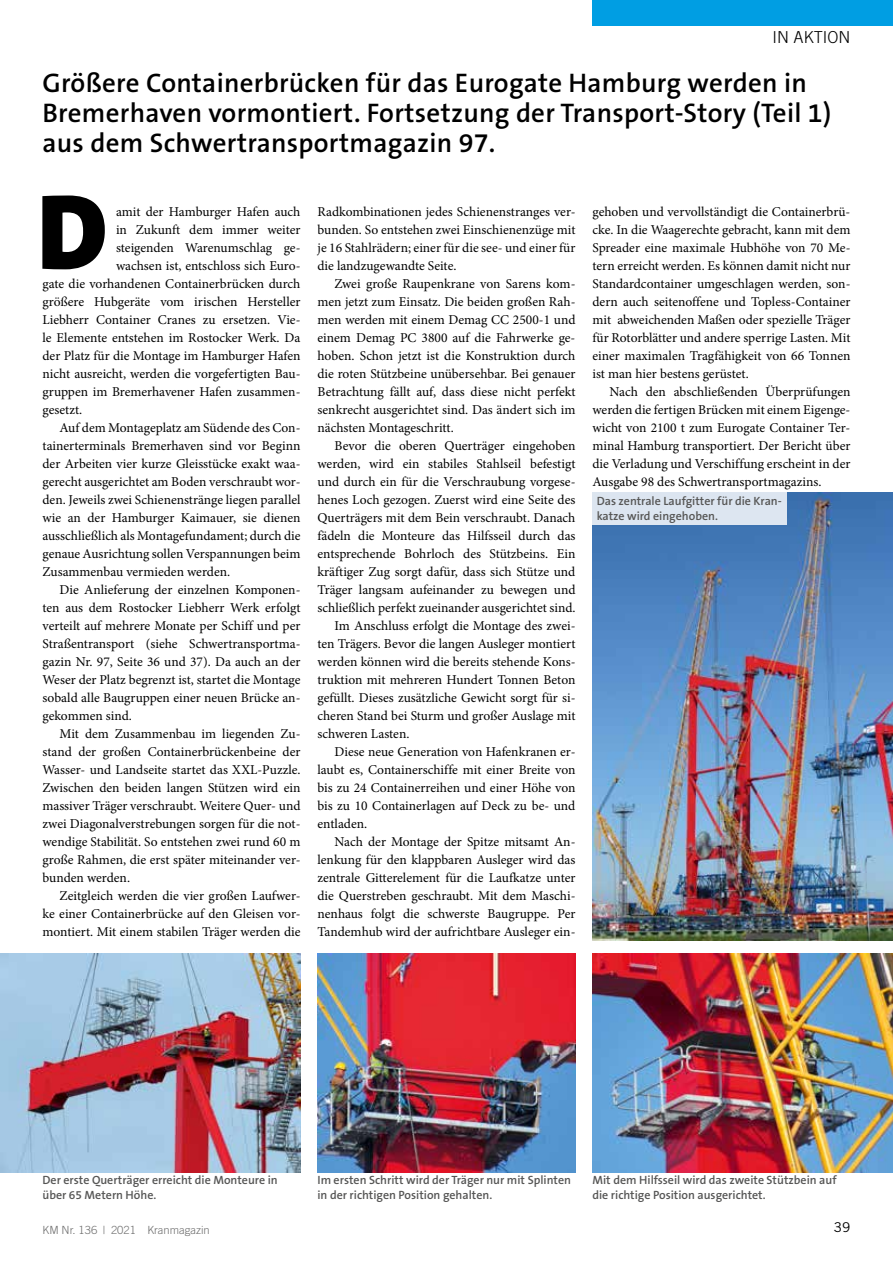
<style>
.page{position:relative;width:893px;height:1263px;background:#fff}
.page>*{position:absolute;margin:0;border:0;box-sizing:border-box;transform-origin:0 0}
.t1{font:900 108px "The Sans B9";color:#000}
.t2{font:600 27px/30px "The Sans B6";letter-spacing:.01em;color:#000}
.t3{font:300 16.5px "Trade Gothic";color:#000}
.t4{font:13.5px/18px "Minion Pro";color:#000;text-align:justify}
.t5{font:13.5px "Trade Gothic";color:#000}
.t6{font:600 12px/15px "The Sans B6";color:#565655}
.t7{font:300 11.25px "Trade Gothic";color:#6e6e6e}
</style>
<div class="page">
<div style="left:592px;top:0;width:301px;height:26px;background:#009ee3"></div>
<img style="left:592px;top:492px;width:301px;height:448px">
<img style="left:592px;top:954px;width:301px;height:218px">
<img style="left:0;top:954px;width:300px;height:218px">
<img style="left:317px;top:954px;width:258px;height:218px">
<div style="left:592px;top:492px;width:195px;height:33px;background:#dce5f0"></div>
<p class="t3" style="left:772px;top:27px;width:79px">IN AKTION</p>
<h2 class="t2" style="left:43px;top:69px;width:790px">Größere Containerbrücken für das Eurogate Hamburg werden in<br>Bremerhaven vormontiert. Fortsetzung der Transport-Story (Teil 1) aus dem Schwertransportmagazin 97.</h2>
<h1 class="t1" style="left:37px;top:174px;width:72px">D</h1>
<p class="t4" style="left:116px;top:203px;width:186px">amit der Hamburger Hafen auch</p>
<p class="t4" style="left:592px;top:202px;width:259px">gehoben und vervollständigt die Containerbrü&shy;cke. In die Waagerechte gebracht, kann mit dem Spreader eine maximale Hubhöhe von 70 Me&shy;tern erreicht werden. Es können damit nicht nur Standardcontainer umgeschlagen werden, son&shy;dern auch seitenoffene und Topless-Container mit abweichenden Maßen oder spezielle Träger für Rotorblätter und andere sperrige Lasten. Mit einer maximalen Tragfähigkeit von 66 Tonnen ist man hier bestens gerüstet.</p>
<p class="t4" style="left:592px;top:382px;width:259px;text-indent:17px">Nach den abschließenden Überprüfungen werden die fertigen Brücken mit einem Eigenge&shy;wicht von 2100 t zum Eurogate Container Ter&shy;minal Hamburg transportiert. Der Bericht über die Verladung und Verschiffung erscheint in der Ausgabe 98 des Schwertransportmagazins.</p>
<p class="t6" style="left:597px;top:494px;width:187px">Das zentrale Laufgitter für die Kran&shy;katze wird eingehoben.</p>
<p class="t4" style="left:317px;top:203px;width:259px">Radkombinationen jedes Schienenstranges ver&shy;bunden. So entstehen zwei Einschienenzüge mit je 16 Stahlrädern; einer für die see- und einer für die landzugewandte Seite.</p>
<p class="t4" style="left:317px;top:275px;width:259px;text-indent:17px">Zwei große Raupenkrane von Sarens kom&shy;men jetzt zum Einsatz. Die beiden großen Rah&shy;men werden mit einem Demag CC 2500-1 und einem Demag PC 3800 auf die Fahrwerke ge&shy;hoben. Schon jetzt ist die Konstruktion durch die roten Stützbeine unübersehbar. Bei genauer Betrachtung fällt auf, dass diese nicht perfekt senkrecht ausgerichtet sind. Das ändert sich im nächsten Montageschritt.</p>
<p class="t4" style="left:334px;top:437px;width:242px">Bevor die oberen Querträger eingehoben</p>
<p class="t4" style="left:317px;top:455px;width:259px">werden, wird ein stabiles Stahlseil befestigt</p>
<p class="t4" style="left:317px;top:473px;width:259px">und durch ein für die Verschraubung vorgese-</p>
<p class="t4" style="left:317px;top:491px;width:259px">henes Loch gezogen. Zuerst wird eine Seite des</p>
<p class="t4" style="left:317px;top:509px;width:259px">Querträgers mit dem Bein verschraubt. Danach</p>
<p class="t4" style="left:317px;top:526px;width:259px">fädeln die Monteure das Hilfsseil durch das</p>
<p class="t4" style="left:317px;top:544px;width:259px">entsprechende Bohrloch des Stützbeins. Ein</p>
<p class="t4" style="left:317px;top:562px;width:259px">kräftiger Zug sorgt dafür, dass sich Stütze und</p>
<p class="t4" style="left:317px;top:580px;width:259px">Träger langsam aufeinander zu bewegen und</p>
<p class="t4" style="left:317px;top:598px;width:259px">schließlich perfekt zueinander ausgerichtet sind.</p>
<p class="t4" style="left:334px;top:616px;width:242px">Im Anschluss erfolgt die Montage des zwei-</p>
<p class="t4" style="left:317px;top:634px;width:259px">ten Trägers. Bevor die langen Ausleger montiert</p>
<p class="t4" style="left:317px;top:652px;width:259px">werden können wird die bereits stehende Kons-</p>
<p class="t4" style="left:317px;top:670px;width:259px">truktion mit mehreren Hundert Tonnen Beton</p>
<p class="t4" style="left:317px;top:688px;width:259px">gefüllt. Dieses zusätzliche Gewicht sorgt für si-</p>
<p class="t4" style="left:317px;top:706px;width:259px">cheren Stand bei Sturm und großer Auslage mit</p>
<p class="t4" style="left:317px;top:724px;width:93px">schweren Lasten.</p>
<p class="t4" style="left:334px;top:742px;width:242px">Diese neue Generation von Hafenkranen er-</p>
<p class="t4" style="left:317px;top:760px;width:259px">laubt es, Containerschiffe mit einer Breite von</p>
<p class="t4" style="left:317px;top:778px;width:259px">bis zu 24 Containerreihen und einer Höhe von</p>
<p class="t4" style="left:317px;top:796px;width:259px">bis zu 10 Containerlagen auf Deck zu be- und</p>
<p class="t4" style="left:317px;top:814px;width:51px">entladen.</p>
<p class="t4" style="left:334px;top:832px;width:242px">Nach der Montage der Spitze mitsamt An-</p>
<p class="t4" style="left:317px;top:850px;width:259px">lenkung für den klappbaren Ausleger wird das</p>
<p class="t4" style="left:317px;top:868px;width:259px">zentrale Gitterelement für die Laufkatze unter</p>
<p class="t4" style="left:317px;top:886px;width:259px">die Querstreben geschraubt. Mit dem Maschi-</p>
<p class="t4" style="left:317px;top:904px;width:259px">nenhaus folgt die schwerste Baugruppe. Per</p>
<p class="t4" style="left:317px;top:922px;width:259px">Tandemhub wird der aufrichtbare Ausleger ein-</p>
<p class="t4" style="left:116px;top:221px;width:186px">in Zukunft dem immer weiter</p>
<p class="t4" style="left:116px;top:239px;width:186px">steigenden Warenumschlag ge-</p>
<p class="t4" style="left:116px;top:257px;width:186px">wachsen ist, entschloss sich Euro-</p>
<p class="t4" style="left:43px;top:275px;width:259px">gate die vorhandenen Containerbrücken durch</p>
<p class="t4" style="left:43px;top:293px;width:259px">größere Hubgeräte vom irischen Hersteller</p>
<p class="t4" style="left:43px;top:311px;width:259px">Liebherr Container Cranes zu ersetzen. Vie-</p>
<p class="t4" style="left:43px;top:329px;width:259px">le Elemente entstehen im Rostocker Werk. Da</p>
<p class="t4" style="left:43px;top:347px;width:259px">der Platz für die Montage im Hamburger Hafen</p>
<p class="t4" style="left:43px;top:365px;width:259px">nicht ausreicht, werden die vorgefertigten Bau-</p>
<p class="t4" style="left:43px;top:383px;width:259px">gruppen im Bremerhavener Hafen zusammen-</p>
<p class="t4" style="left:43px;top:401px;width:41px">gesetzt.</p>
<p class="t4" style="left:60px;top:419px;width:242px">Auf dem Montageplatz am Südende des Con-</p>
<p class="t4" style="left:43px;top:437px;width:259px">tainerterminals Bremerhaven sind vor Beginn</p>
<p class="t4" style="left:43px;top:455px;width:259px">der Arbeiten vier kurze Gleisstücke exakt waa-</p>
<p class="t4" style="left:43px;top:473px;width:259px">gerecht ausgerichtet am Boden verschraubt wor-</p>
<p class="t4" style="left:43px;top:491px;width:259px">den. Jeweils zwei Schienenstränge liegen parallel</p>
<p class="t4" style="left:43px;top:509px;width:259px">wie an der Hamburger Kaimauer, sie dienen</p>
<p class="t4" style="left:43px;top:527px;width:259px">ausschließlich als Montagefundament; durch die</p>
<p class="t4" style="left:43px;top:545px;width:259px">genaue Ausrichtung sollen Verspannungen beim</p>
<p class="t4" style="left:43px;top:563px;width:189px">Zusammenbau vermieden werden.</p>
<p class="t4" style="left:60px;top:581px;width:242px">Die Anlieferung der einzelnen Komponen-</p>
<p class="t4" style="left:43px;top:599px;width:259px">ten aus dem Rostocker Liebherr Werk erfolgt</p>
<p class="t4" style="left:43px;top:617px;width:259px">verteilt auf mehrere Monate per Schiff und per</p>
<p class="t4" style="left:43px;top:635px;width:259px">Straßentransport (siehe Schwertransportma-</p>
<p class="t4" style="left:43px;top:653px;width:259px">gazin Nr. 97, Seite 36 und 37). Da auch an der</p>
<p class="t4" style="left:43px;top:671px;width:259px">Weser der Platz begrenzt ist, startet die Montage</p>
<p class="t4" style="left:43px;top:689px;width:259px">sobald alle Baugruppen einer neuen Brücke an-</p>
<p class="t4" style="left:43px;top:707px;width:91px">gekommen sind.</p>
<p class="t4" style="left:60px;top:725px;width:242px">Mit dem Zusammenbau im liegenden Zu-</p>
<p class="t4" style="left:43px;top:743px;width:259px">stand der großen Containerbrückenbeine der</p>
<p class="t4" style="left:43px;top:761px;width:259px">Wasser- und Landseite startet das XXL-Puzzle.</p>
<p class="t4" style="left:43px;top:779px;width:259px">Zwischen den beiden langen Stützen wird ein</p>
<p class="t4" style="left:43px;top:797px;width:259px">massiver Träger verschraubt. Weitere Quer- und</p>
<p class="t4" style="left:43px;top:815px;width:259px">zwei Diagonalverstrebungen sorgen für die not-</p>
<p class="t4" style="left:43px;top:833px;width:259px">wendige Stabilität. So entstehen zwei rund 60 m</p>
<p class="t4" style="left:43px;top:851px;width:259px">große Rahmen, die erst später miteinander ver-</p>
<p class="t4" style="left:43px;top:869px;width:89px">bunden werden.</p>
<p class="t4" style="left:60px;top:887px;width:242px">Zeitgleich werden die vier großen Laufwer-</p>
<p class="t4" style="left:43px;top:905px;width:259px">ke einer Containerbrücke auf den Gleisen vor-</p>
<p class="t4" style="left:43px;top:923px;width:259px">montiert. Mit einem stabilen Träger werden die</p>
<p class="t6" style="left:43px;top:1173px;width:237px">Der erste Querträger erreicht die Monteure in über 65 Metern Höhe.</p>
<p class="t6" style="left:317px;top:1173px;width:255px">Im ersten Schritt wird der Träger nur mit Splinten in der richtigen Position gehalten.</p>
<p class="t6" style="left:592px;top:1173px;width:246px">Mit dem Hilfsseil wird das zweite Stützbein auf die richtige Position ausgerichtet.</p>
<p class="t7" style="left:43px;top:1223px;width:169px">KM Nr. 136 | 2021 Kranmagazin</p>
<p class="t5" style="left:834px;top:1219px;width:18px">39</p>
</div>
